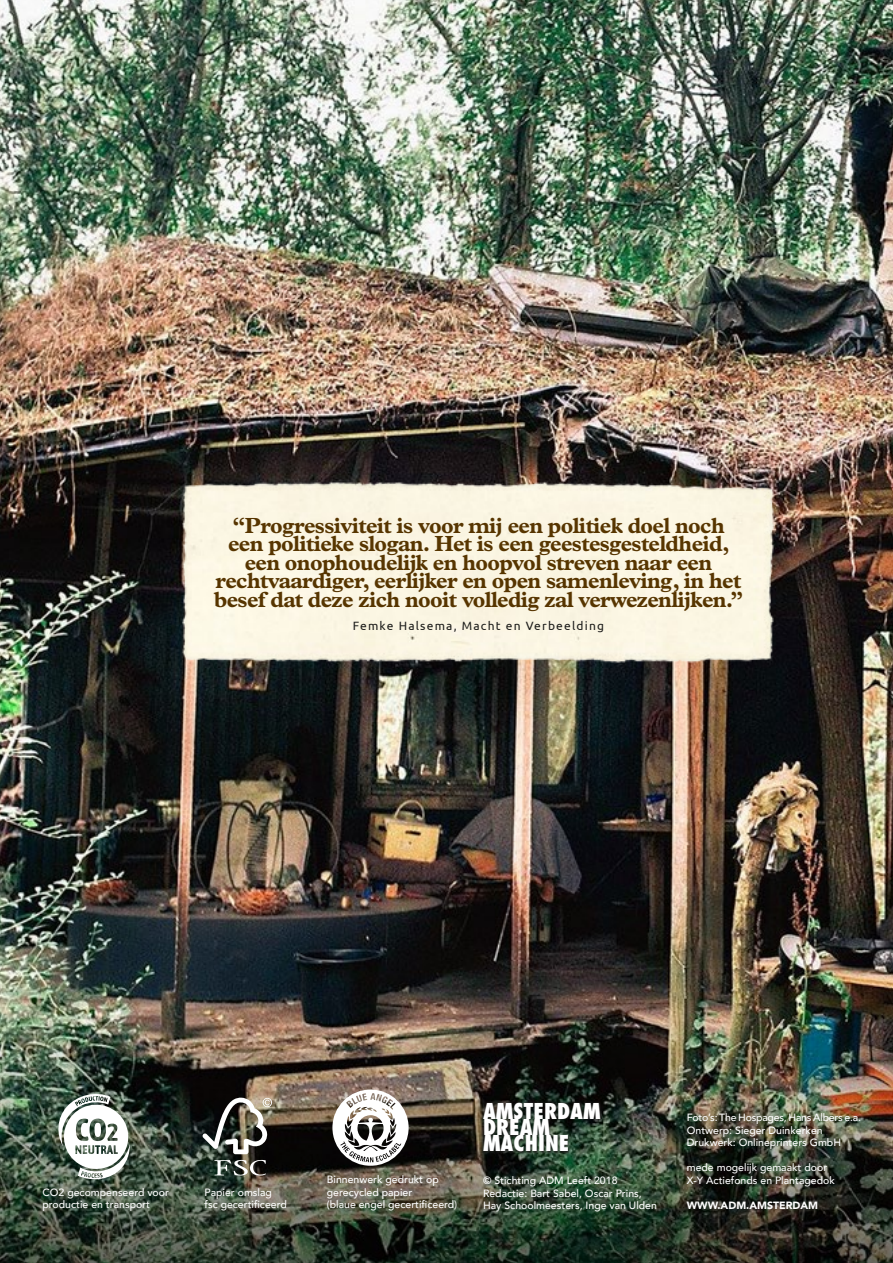
<style>
.page{position:relative;width:893px;height:1263px;background:#fff}
.page>*{position:absolute;margin:0;border:0;box-sizing:border-box;transform-origin:0 0}
.t1{font:700 22.05px/18.5px "Plantin";letter-spacing:-.03em;color:#573500;text-align:center}
.t2{font:800 condensed 21.3px/16.5px "Futura";color:#fff}
.t3{font:12px "Ubuntu";letter-spacing:.1em;color:#1d1d1b}
.t4{font:500 10.5px/12.6px "Avenir";color:#fff}
.t5{font:900 10.5px "Avenir";color:#fff}
</style>
<div class="page">
<img style="left:0;top:0;width:893px;height:1012px">
<img style="left:0;top:1012px;width:893px;height:251px">
<svg style="left:332px;top:1089px;width:77px;height:77px"></svg>
<svg style="left:56px;top:1090px;width:74px;height:92px"></svg>
<svg style="left:214px;top:1160px;width:52px;height:16px"></svg>
<svg style="left:202px;top:1097px;width:71px;height:57px"></svg>
<svg style="left:482px;top:1100px;width:120px;height:54px;background:#232c24"></svg>
<img style="left:170px;top:470px;width:617px;height:197px">
<p class="t1" style="left:214px;top:516px;width:531px">“Progressiviteit is voor mij een politiek doel noch een politieke slogan. Het is een geestesgesteldheid, een onophoudelijk en hoopvol streven naar een rechtvaardiger, eerlijker en open samenleving, in het besef dat deze zich nooit volledig zal verwezenlijken.”</p>
<p class="t3" style="left:353px;top:618px;width:253px">Femke Halsema, Macht en Verbeelding</p>
<p class="t4" style="left:43px;top:1185px;width:128px">CO2 gecompenseerd voor productie en transport</p>
<p class="t4" style="left:205px;top:1185px;width:84px">Papier omslag fsc gecertificeerd</p>
<p class="t4" style="left:327px;top:1173px;width:132px">Binnenwerk gedrukt op gerecycled papier<br>(blaue engel gecertificeerd)</p>
<h2 class="t2" style="left:483px;top:1102px;width:119px">AMSTERDAM<br>DREAM<br>MACHINE</h2>
<p class="t4" style="left:483px;top:1173px;width:175px">© Stichting ADM Leeft 2018<br>Redactie: Bart Sabel, Oscar Prins,<br>Hay Schoolmeesters, Inge van Ulden</p>
<p class="t4" style="left:687px;top:1110px;width:176px">Foto’s: The Hospages, Hans Albers e.a.<br>Ontwerp: Sieger Duinkerken<br>Drukwerk: Onlineprinters GmbH</p>
<p class="t4" style="left:687px;top:1161px;width:150px">mede mogelijk gemaakt door<br>X-Y Actiefonds en Plantagedok</p>
<p class="t5" style="left:687px;top:1196px;width:133px">WWW.ADM.AMSTERDAM</p>
</div>
